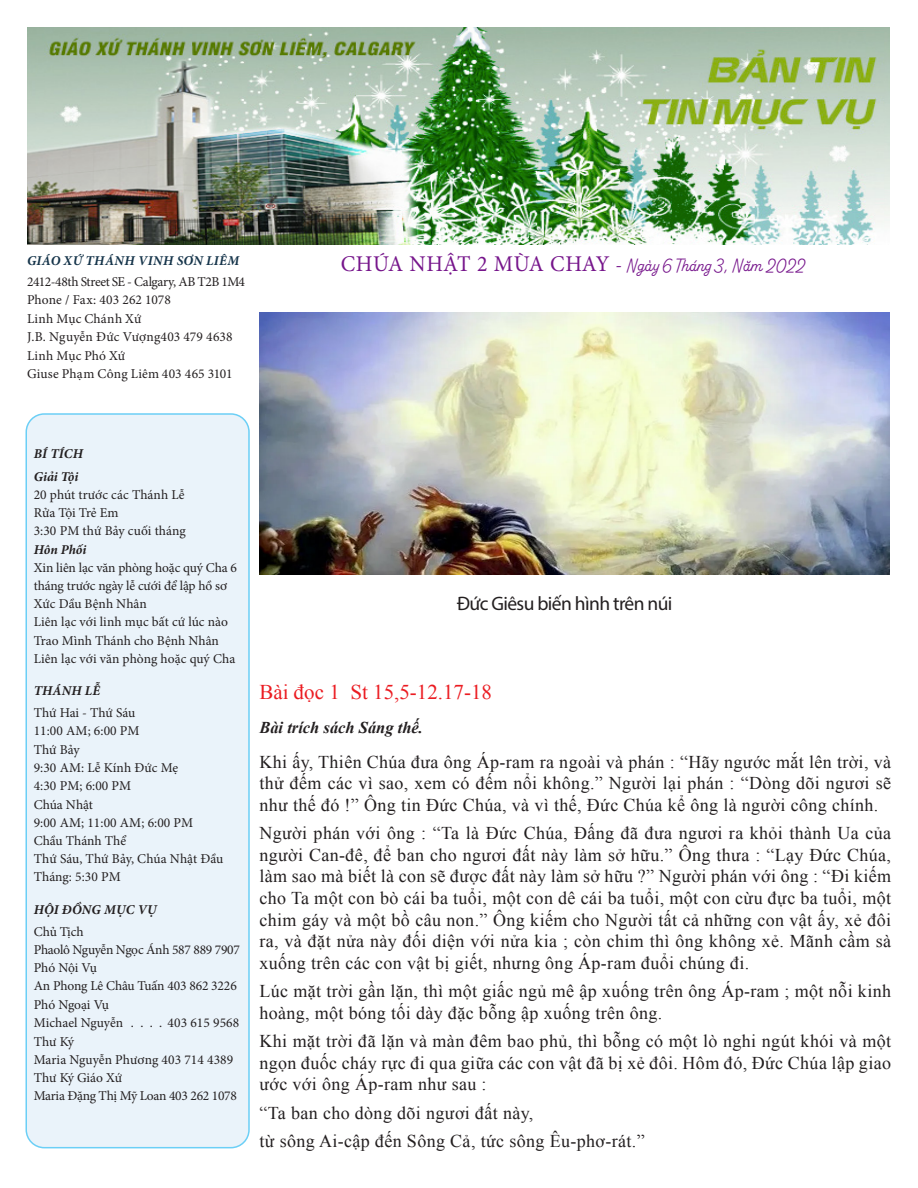
<style>
.page{position:relative;width:918px;height:1188px;background:#fff}
.page>*{position:absolute;margin:0;border:0;box-sizing:border-box;transform-origin:0 0}
.Bai_Doc{font:21px "Times New Roman";color:#eb1c22}
.CONTENT_BODY_-_12{font:19.5px "Myriad Pro";letter-spacing:-.03em;color:#231f20}
.Bai_Doc-2{font:18px/21.6px "Times New Roman";letter-spacing:.02em;color:#231f20;text-align:justify}
.t1{font:18px "Alkaline";letter-spacing:.01em;color:#76158b}
.Bai_Trich_Sach{font:italic 700 16.5px "Times New Roman";color:#231f20}
.NAME_TEL{font:13.5px/18px "Minion Pro";color:#231f20}
.Title_Ban_Nghanh{font:13.5px "Minion Pro";color:#231f20}
.NAME_TEL-2{font:13.5px "Minion Pro";letter-spacing:-.02em;color:#231f20}
.Title_Ban_Nghanh-2{font:italic 700 13.5px "Minion Pro";letter-spacing:.005em;color:#231f20}
.NAME_TEL-3{font:13.5px "Minion Pro";letter-spacing:-.03em;color:#231f20}
.t2{font:italic 700 13.5px "Minion Pro";letter-spacing:.03em;color:#15344a}
.s1{font-family:"Minion Pro";font-size:22.5px}
.s2{font-family:"Minion Pro";font-size:19.5px}
</style>
<div class="page">
<div style="left:26px;top:414px;width:223px;height:734px;background:#eaf3fa;border-radius:18px"></div>
<div style="left:26px;top:413px;width:224px;height:735px;border:2px solid #6bcff6;border-radius:18px"></div>
<img style="left:27px;top:27px;width:862px;height:217px">
<img style="left:259px;top:312px;width:630px;height:263px">
<p class="t2" style="left:27px;top:251px;width:214px">GIÁO XỨ THÁNH VINH SƠN LIÊM</p>
<p class="NAME_TEL-3" style="left:27px;top:273px;width:220px">2412-48th Street SE - Calgary, AB T2B 1M4</p>
<p class="NAME_TEL" style="left:27px;top:291px;width:145px">Phone / Fax: 403 262 1078</p>
<p class="Title_Ban_Nghanh" style="left:27px;top:310px;width:116px">Linh Mục Chánh Xứ</p>
<p class="NAME_TEL" style="left:27px;top:328px;width:207px">J.B. Nguyễn Đức Vượng 403 479 4638</p>
<p class="Title_Ban_Nghanh" style="left:27px;top:346px;width:100px">Linh Mục Phó Xứ</p>
<p class="NAME_TEL" style="left:27px;top:364px;width:207px">Giuse Phạm Công Liêm 403 465 3101</p>
<p class="t1" style="left:341px;top:255px;width:466px"><span class="s1">CHÚA NHẬT 2 MÙA CHAY</span> <span class="s2">-</span> Ngày 6 Tháng 3, Năm 2022</p>
<p class="Title_Ban_Nghanh-2" style="left:34px;top:444px;width:51px">BÍ TÍCH</p>
<p class="Title_Ban_Nghanh-2" style="left:34px;top:467px;width:46px">Giải Tội</p>
<p class="NAME_TEL" style="left:34px;top:485px;width:152px">20 phút trước các Thánh Lễ</p>
<p class="Title_Ban_Nghanh" style="left:34px;top:504px;width:86px">Rửa Tội Trẻ Em</p>
<p class="NAME_TEL" style="left:34px;top:522px;width:153px">3:30 PM thứ Bảy cuối tháng</p>
<p class="Title_Ban_Nghanh-2" style="left:34px;top:540px;width:54px">Hôn Phối</p>
<p class="NAME_TEL" style="left:34px;top:559px;width:205px">Xin liên lạc văn phòng hoặc quý Cha 6 tháng trước ngày lễ cưới để lập hồ sơ</p>
<p class="Title_Ban_Nghanh" style="left:34px;top:595px;width:115px">Xức Dầu Bệnh Nhân</p>
<p class="NAME_TEL" style="left:34px;top:613px;width:196px">Liên lạc với linh mục bất cứ lúc nào</p>
<p class="Title_Ban_Nghanh" style="left:34px;top:632px;width:187px">Trao Mình Thánh cho Bệnh Nhân</p>
<p class="NAME_TEL" style="left:34px;top:650px;width:203px">Liên lạc với văn phòng hoặc quý Cha</p>
<p class="Title_Ban_Nghanh-2" style="left:34px;top:681px;width:68px">THÁNH LỄ</p>
<p class="Title_Ban_Nghanh" style="left:34px;top:704px;width:103px">Thứ Hai - Thứ Sáu</p>
<p class="NAME_TEL" style="left:34px;top:722px;width:107px">11:00 AM; 6:00 PM</p>
<p class="Title_Ban_Nghanh" style="left:34px;top:741px;width:47px">Thứ Bảy</p>
<p class="NAME_TEL" style="left:34px;top:759px;width:146px">9:30 AM: Lễ Kính Đức Mẹ</p>
<p class="NAME_TEL" style="left:34px;top:777px;width:99px">4:30 PM; 6:00 PM</p>
<p class="Title_Ban_Nghanh" style="left:34px;top:795px;width:61px">Chúa Nhật</p>
<p class="NAME_TEL" style="left:34px;top:813px;width:161px">9:00 AM; 11:00 AM; 6:00 PM</p>
<p class="Title_Ban_Nghanh" style="left:34px;top:832px;width:94px">Chầu Thánh Thể</p>
<p class="NAME_TEL" style="left:34px;top:850px;width:191px">Thứ Sáu, Thứ Bảy, Chúa Nhật Đầu<br>Tháng: 5:30 PM</p>
<p class="Title_Ban_Nghanh-2" style="left:34px;top:900px;width:125px">HỘI ĐỒNG MỤC VỤ</p>
<p class="Title_Ban_Nghanh" style="left:34px;top:922px;width:51px">Chủ Tịch</p>
<p class="NAME_TEL-2" style="left:34px;top:940px;width:208px">Phaolô Nguyễn Ngọc Ánh 587 889 7907</p>
<p class="Title_Ban_Nghanh" style="left:34px;top:959px;width:65px">Phó Nội Vụ</p>
<p class="NAME_TEL" style="left:34px;top:977px;width:205px">An Phong Lê Châu Tuấn 403 862 3226</p>
<p class="Title_Ban_Nghanh" style="left:34px;top:996px;width:77px">Phó Ngoại Vụ</p>
<p class="NAME_TEL" style="left:34px;top:1014px;width:91px">Michael Nguyễn</p>
<p class="NAME_TEL" style="left:168px;top:1014px;width:73px">403 615 9568</p>
<p class="Title_Ban_Nghanh" style="left:34px;top:1032px;width:42px">Thư Ký</p>
<p class="NAME_TEL" style="left:34px;top:1050px;width:201px">Maria Nguyễn Phương 403 714 4389</p>
<p class="Title_Ban_Nghanh" style="left:34px;top:1069px;width:90px">Thư Ký Giáo Xứ</p>
<p class="NAME_TEL-2" style="left:34px;top:1087px;width:205px">Maria Đặng Thị Mỹ Loan 403 262 1078</p>
<p class="CONTENT_BODY_-_12" style="left:457px;top:592px;width:217px">Đức Giêsu biến hình trên núi</p>
<p class="Bai_Doc" style="left:259px;top:678px;width:234px">Bài đọc 1 St 15,5-12.17-18</p>
<p class="Bai_Trich_Sach" style="left:259px;top:716px;width:165px">Bài trích sách Sáng thế.</p>
<p class="Bai_Doc-2" style="left:259px;top:751px;width:633px">Khi ấy, Thiên Chúa đưa ông Áp-ram ra ngoài và phán : “Hãy ngước mắt lên trời, và thử đếm các vì sao, xem có đếm nổi không.” Người lại phán : “Dòng dõi ngươi sẽ như thế đó !” Ông tin Đức Chúa, và vì thế, Đức Chúa kể ông là người công chính.</p>
<p class="Bai_Doc-2" style="left:259px;top:822px;width:633px">Người phán với ông : “Ta là Đức Chúa, Đấng đã đưa ngươi ra khỏi thành Ua của người Can-đê, để ban cho ngươi đất này làm sở hữu.” Ông thưa : “Lạy Đức Chúa, làm sao mà biết là con sẽ được đất này làm sở hữu ?” Người phán với ông : “Đi kiếm cho Ta một con bò cái ba tuổi, một con dê cái ba tuổi, một con cừu đực ba tuổi, một chim gáy và một bồ câu non.” Ông kiếm cho Người tất cả những con vật ấy, xẻ đôi ra, và đặt nửa này đối diện với nửa kia ; còn chim thì ông không xẻ. Mãnh cầm sà xuống trên các con vật bị giết, nhưng ông Áp-ram đuổi chúng đi.</p>
<p class="Bai_Doc-2" style="left:259px;top:980px;width:633px">Lúc mặt trời gần lặn, thì một giấc ngủ mê ập xuống trên ông Áp-ram ; một nỗi kinh hoàng, một bóng tối dày đặc bỗng ập xuống trên ông.</p>
<p class="Bai_Doc-2" style="left:259px;top:1030px;width:633px">Khi mặt trời đã lặn và màn đêm bao phủ, thì bỗng có một lò nghi ngút khói và một ngọn đuốc cháy rực đi qua giữa các con vật đã bị xẻ đôi. Hôm đó, Đức Chúa lập giao ước với ông Áp-ram như sau :</p>
<p class="Bai_Doc-2" style="left:259px;top:1102px;width:276px">“Ta ban cho dòng dõi ngươi đất này,</p>
<p class="Bai_Doc-2" style="left:259px;top:1130px;width:387px">từ sông Ai-cập đến Sông Cả, tức sông Êu-phơ-rát.”</p>
</div>
